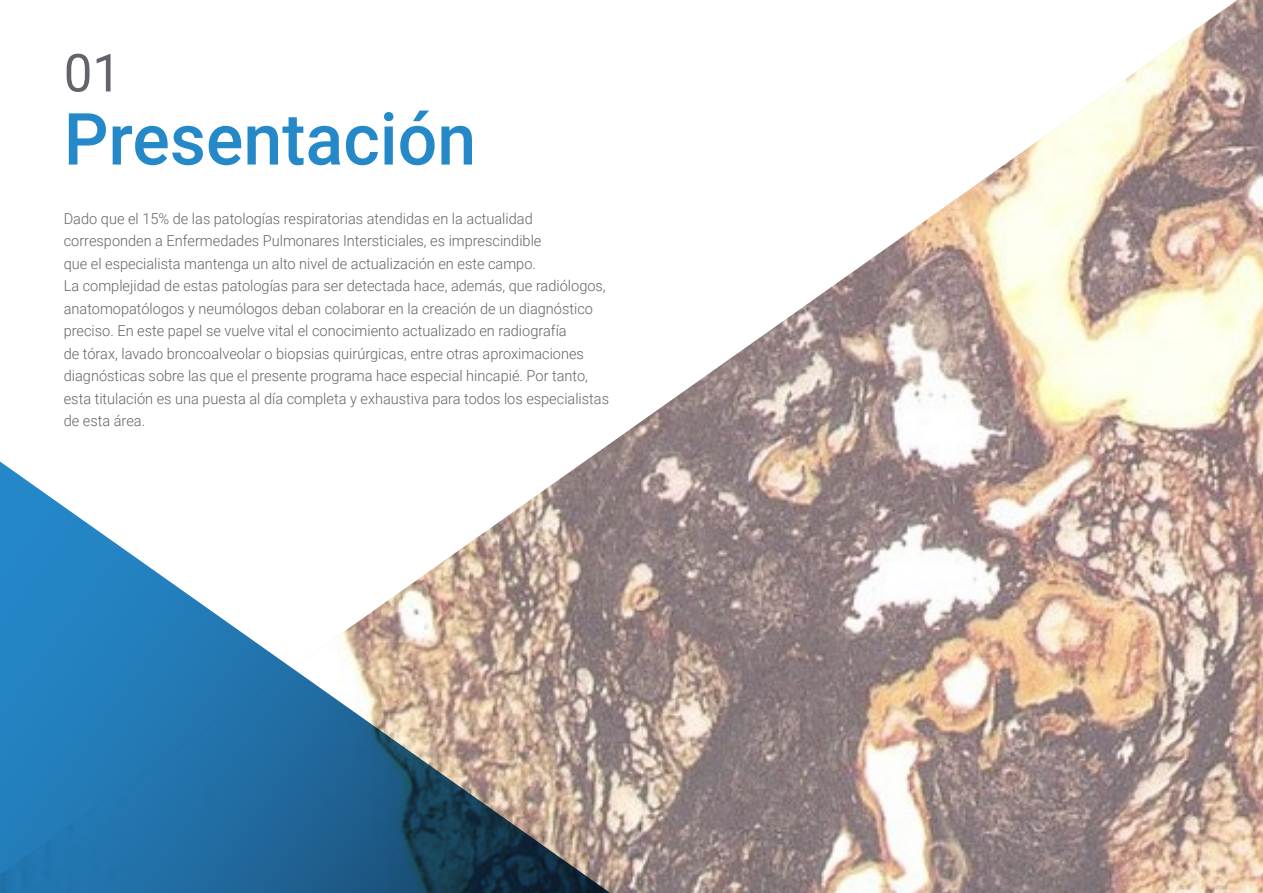
<style>
.page{position:relative;width:1263px;height:893px;background:#fff}
.page>*{position:absolute;margin:0;border:0;box-sizing:border-box;transform-origin:0 0}
.t1{font:500 72px "Roboto";color:#2488c9}
.t2{font:52.5px "Roboto";color:#61646a}
.t3{font:300 15px/22.5px "Roboto";color:#61646a}
</style>
<div class="page">
<img style="left:606px;top:0;width:657px;height:893px">
<svg style="left:0;top:446px;width:640px;height:447px"></svg>
<h2 class="t2" style="left:64px;top:36px;width:59px">01</h2>
<h1 class="t1" style="left:64px;top:89px;width:414px">Presentación</h1>
<p class="t3" style="left:64px;top:207px;width:547px">Dado que el 15% de las patologías respiratorias atendidas en la actualidad corresponden a Enfermedades Pulmonares Intersticiales, es imprescindible<br>que el especialista mantenga un alto nivel de actualización en este campo.<br>La complejidad de estas patologías para ser detectada hace, además, que radiólogos, anatomopatólogos y neumólogos deban colaborar en la creación de un diagnóstico preciso. En este papel se vuelve vital el conocimiento actualizado en radiografía<br>de tórax, lavado broncoalveolar o biopsias quirúrgicas, entre otras aproximaciones diagnósticas sobre las que el presente programa hace especial hincapié. Por tanto, esta titulación es una puesta al día completa y exhaustiva para todos los especialistas de esta área.</p>
</div>
